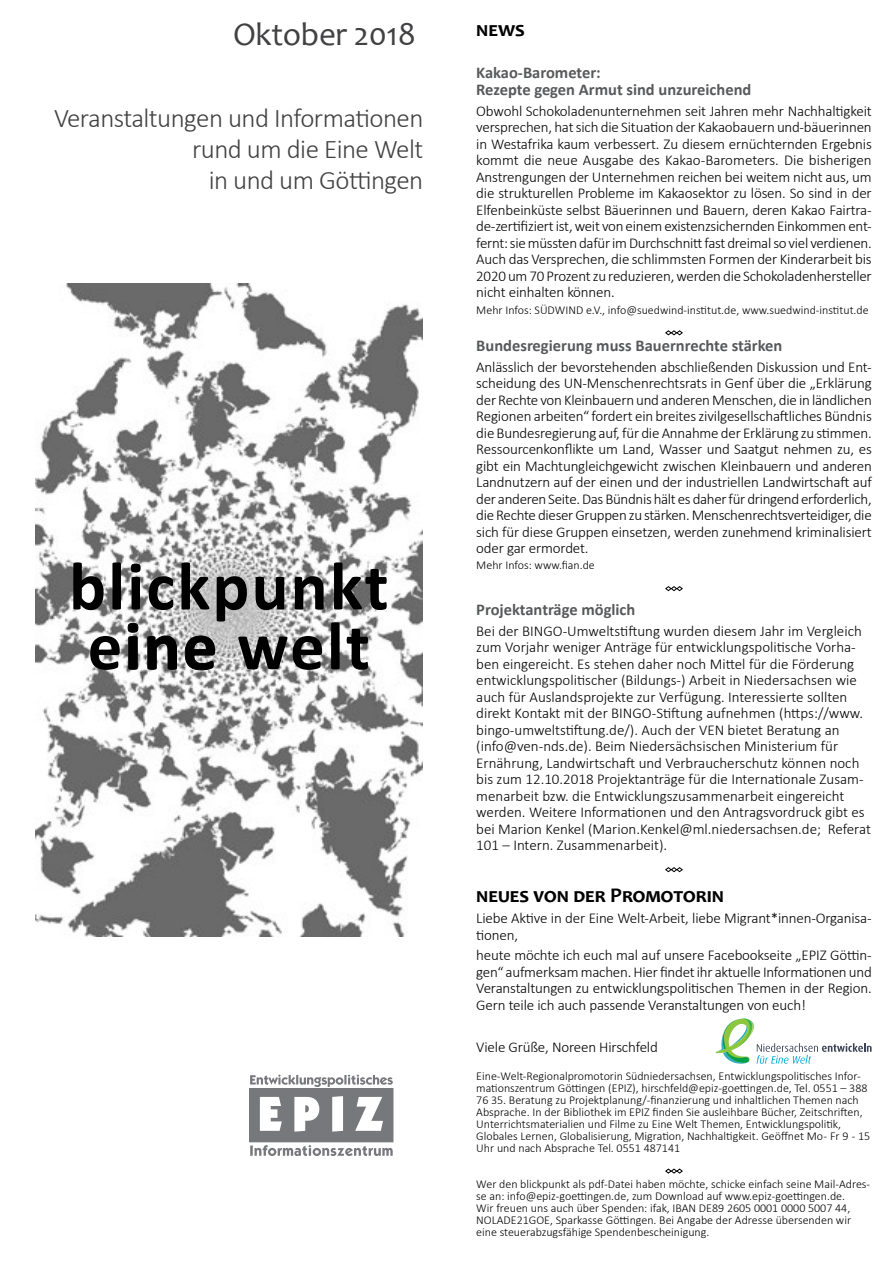
<style>
.page{position:relative;width:893px;height:1263px;background:#fff}
.page>*{position:absolute;margin:0;border:0;box-sizing:border-box;transform-origin:0 0}
.t1{font:700 69px/59.8px "Calibri";letter-spacing:.03em;color:#000}
.t2{font:33px "Candara";letter-spacing:-.01em;color:#414042}
.t3{font:300 27px/31.2px "Calibri";letter-spacing:-.02em;color:#414042;text-align:right}
.t4{font:700 21px "Candara";color:#000}
.t5{font:700 16.5px/16.5px "Calibri";color:#58595b}
.t6{font:300 15px/16.5px "Calibri";color:#000;text-align:justify}
.t7{font:300 12px/12px "Calibri";color:#000}
</style>
<div class="page">
<img style="left:35px;top:284px;width:387px;height:653px">
<svg style="left:127px;top:623px;width:12px;height:47px"></svg>
<svg style="left:147px;top:635px;width:30px;height:35px"></svg>
<svg style="left:184px;top:635px;width:31px;height:36px"></svg>
<div style="left:250px;top:1088px;width:143px;height:54px;background:#77787b"></div>
<svg style="left:260px;top:1096px;width:123px;height:35px"></svg>
<svg style="left:250px;top:1074px;width:143px;height:13px"></svg>
<svg style="left:250px;top:1145px;width:143px;height:11px"></svg>
<svg style="left:665px;top:330px;width:18px;height:5px"></svg>
<svg style="left:665px;top:586px;width:18px;height:5px"></svg>
<svg style="left:665px;top:867px;width:18px;height:5px"></svg>
<svg style="left:665px;top:1168px;width:18px;height:5px"></svg>
<svg style="left:716px;top:1018px;width:156px;height:46px"></svg>
<h2 class="t2" style="left:233px;top:14px;width:184px">Oktober 2018</h2>
<h3 class="t3" style="left:54px;top:102px;width:371px">Veranstaltungen und Informationen rund um die Eine Welt<br>in und um Göttingen</h3>
<h1 class="t1" style="left:69px;top:556px;width:321px">blickpunkt eine welt</h1>
<h3 class="t4" style="left:476px;top:16px;width:50px">news</h3>
<p class="t5" style="left:476px;top:65px;width:277px">Kakao-Barometer:<br>Rezepte gegen Armut sind unzureichend</p>
<p class="t6" style="left:476px;top:102px;width:397px">Obwohl Schokoladenunternehmen seit Jahren mehr Nachhaltigkeit versprechen, hat sich die Situation der Kakaobauern und -bäuerinnen in Westafrika kaum verbessert. Zu diesem ernüchternden Ergebnis kommt die neue Ausgabe des Kakao-Barometers. Die bisherigen Anstrengungen der Unternehmen reichen bei weitem nicht aus, um die strukturellen Probleme im Kakaosektor zu lösen. So sind in der Elfenbeinküste selbst Bäuerinnen und Bauern, deren Kakao Fairtra&shy;de-zertifiziert ist, weit von einem existenzsichernden Einkommen ent&shy;fernt: sie müssten dafür im Durchschnitt fast dreimal so viel verdienen.<br>Auch das Versprechen, die schlimmsten Formen der Kinderarbeit bis 2020 um 70 Prozent zu reduzieren, werden die Schokoladenhersteller nicht einhalten können.</p>
<p class="t7" style="left:476px;top:303px;width:394px">Mehr Infos: SÜDWIND e.V., info@suedwind-institut.de, www.suedwind-institut.de</p>
<p class="t5" style="left:476px;top:337px;width:308px">Bundesregierung muss Bauernrechte stärken</p>
<p class="t6" style="left:476px;top:358px;width:397px">Anlässlich der bevorstehenden abschließenden Diskussion und Ent&shy;scheidung des UN-Menschenrechtsrats in Genf über die „Erklärung der Rechte von Kleinbauern und anderen Menschen, die in ländlichen Regionen arbeiten“ fordert ein breites zivilgesellschaftliches Bündnis die Bundesregierung auf, für die Annahme der Erklärung zu stimmen.<br>Ressourcenkonflikte um Land, Wasser und Saatgut nehmen zu, es gibt ein Machtungleichgewicht zwischen Kleinbauern und anderen Landnutzern auf der einen und der industriellen Landwirtschaft auf der anderen Seite. Das Bündnis hält es daher für dringend erforderlich, die Rechte dieser Gruppen zu stärken. Menschenrechtsverteidiger, die sich für diese Gruppen einsetzen, werden zunehmend kriminalisiert oder gar ermordet.</p>
<p class="t7" style="left:476px;top:559px;width:120px">Mehr Infos: www.fian.de</p>
<p class="t5" style="left:476px;top:601px;width:161px">Projektanträge möglich</p>
<p class="t6" style="left:476px;top:622px;width:396px;text-align:left">Bei der BINGO-Umweltstiftung wurden diesem Jahr im Vergleich zum Vorjahr weniger Anträge für entwicklungspolitische Vorha&shy;ben eingereicht. Es stehen daher noch Mittel für die Förderung entwicklungspolitischer (Bildungs-) Arbeit in Niedersachsen wie auch für Auslandsprojekte zur Verfügung. Interessierte sollten direkt Kontakt mit der BINGO-Stiftung aufnehmen (https://www. bingo-umweltstiftung.de/). Auch der VEN bietet Beratung an (info@ven-nds.de). Beim Niedersächsischen Ministerium für Ernährung, Landwirtschaft und Verbraucherschutz können noch bis zum 12.10.2018 Projektanträge für die Internationale Zusam&shy;menarbeit bzw. die Entwicklungszusammenarbeit eingereicht werden. Weitere Informationen und den Antragsvordruck gibt es bei Marion Kenkel (Marion.Kenkel@ml.niedersachsen.de; Referat 101 – Intern. Zusammenarbeit).</p>
<h3 class="t4" style="left:476px;top:882px;width:249px">neues von der Promotorin</h3>
<p class="t6" style="left:476px;top:910px;width:397px">Liebe Aktive in der Eine Welt-Arbeit, liebe Migrant*innen-Organisa&shy;tionen,</p>
<p class="t6" style="left:476px;top:947px;width:397px">heute möchte ich euch mal auf unsere Facebookseite „EPIZ Göttin&shy;gen“ aufmerksam machen. Hier findet ihr aktuelle Informationen und Veranstaltungen zu entwicklungspolitischen Themen in der Region.<br>Gern teile ich auch passende Veranstaltungen von euch!</p>
<p class="t6" style="left:476px;top:1038px;width:183px">Viele Grüße, Noreen Hirschfeld</p>
<p class="t7" style="left:476px;top:1070px;width:396px">Eine-Welt-Regionalpromotorin Südniedersachsen, Entwicklungspolitisches Infor&shy;mationszentrum Göttingen (EPIZ), hirschfeld@epiz-goettingen.de, Tel. 0551 – 388<br>76 35. Beratung zu Projektplanung/-finanzierung und inhaltlichen Themen nach Absprache. In der Bibliothek im EPIZ finden Sie ausleihbare Bücher, Zeitschriften, Unterrichtsmaterialien und Filme zu Eine Welt Themen, Entwicklungspolitik, Globales Lernen, Globalisierung, Migration, Nachhaltigkeit. Geöffnet Mo - Fr 9 - 15<br>Uhr und nach Absprache Tel. 0551 487141</p>
<p class="t7" style="left:476px;top:1178px;width:395px">Wer den blickpunkt als pdf-Datei haben möchte, schicke einfach seine Mail-Adres&shy;se an: info@epiz-goettingen.de, zum Download auf www.epiz-goettingen.de.<br>Wir freuen uns auch über Spenden: ifak, IBAN DE89 2605 0001 0000 5007 44, NOLADE21GOE, Sparkasse Göttingen. Bei Angabe der Adresse übersenden wir eine steuerabzugsfähige Spendenbescheinigung.</p>
</div>
